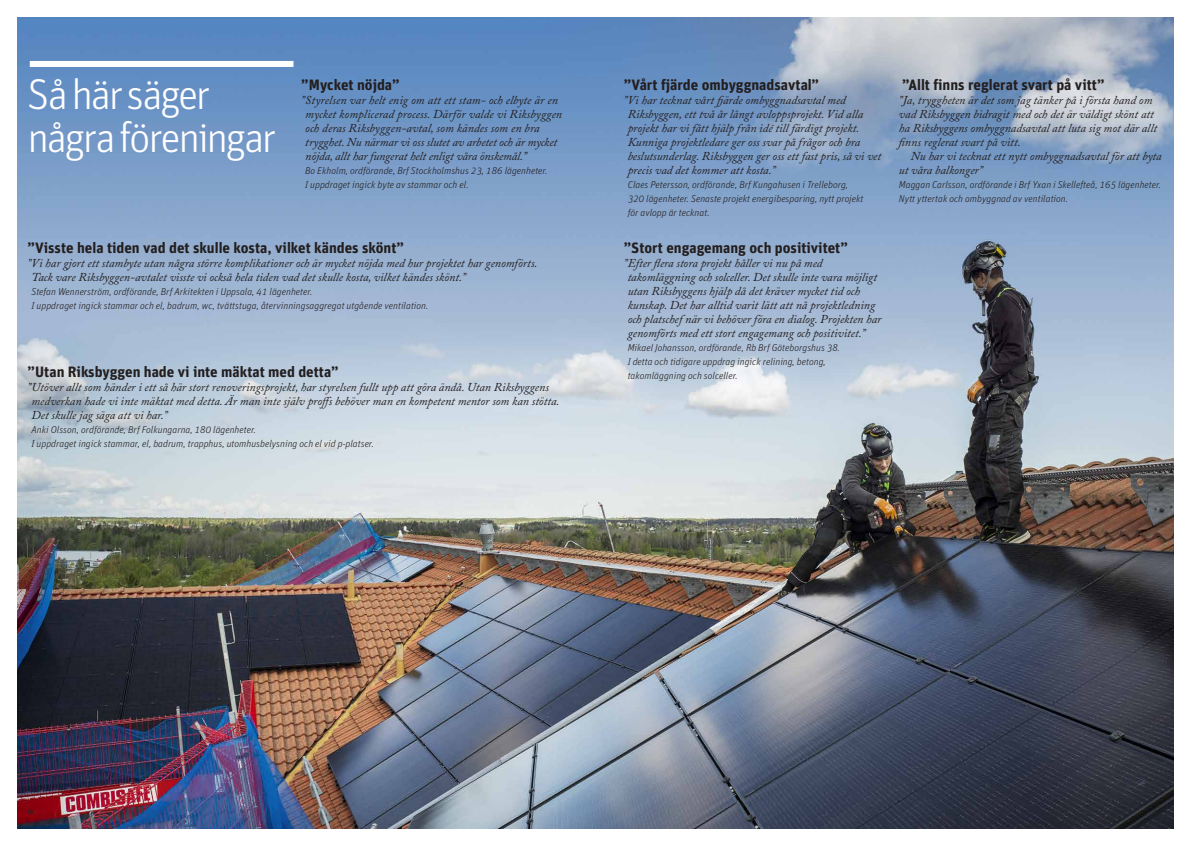
<style>
.page{position:relative;width:1191px;height:842px;background:#fff}
.page>*{position:absolute;margin:0;border:0;box-sizing:border-box;transform-origin:0 0}
.t1{font:300 43px/43px "Unit OTRB";letter-spacing:-.055em;color:#fff}
.t2{font:700 15px "Unit OTRB";color:#231f20}
.t3{font:italic 12px/14px "Adobe Caslon Pro";color:#231f20}
.t4{font:italic 300 10px/14px "Unit OT";color:#231f20}
.t5{font:6px "Unit OTRB1 Medi";color:#231f20}
</style>
<div class="page">
<img style="left:17px;top:17px;width:1157px;height:811px">
<div style="left:30px;top:61px;width:263px;height:6px;background:#fff"></div>
<h1 class="t1" style="left:28px;top:73px;width:250px">Så här säger några föreningar</h1>
<p class="t2" style="left:301px;top:75px;width:100px">”Mycket nöjda”</p>
<p class="t3" style="left:305px;top:93px;width:258px;text-indent:-4px">”Styrelsen var helt enig om att ett stam- och elbyte är en mycket komplicerad process. Därför valde vi Riksbyggen och deras Riksbyggen-avtal, som kändes som en bra trygghet. Nu närmar vi oss slutet av arbetet och är mycket nöjda, allt har fungerat helt enligt våra önskemål.”</p>
<p class="t4" style="left:305px;top:164px;width:244px">Bo Ekholm, ordförande, Brf Stockholmshus 23, 186 lägenheter.<br>I uppdraget ingick byte av stammar och el.</p>
<p class="t2" style="left:28px;top:238px;width:378px">”Visste hela tiden vad det skulle kosta, vilket kändes skönt”</p>
<p class="t3" style="left:31px;top:256px;width:507px;text-indent:-4px">”Vi har gjort ett stambyte utan några större komplikationer och är mycket nöjda med hur projektet har genomförts.<br>Tack vare Riksbyggen-avtalet visste vi också hela tiden vad det skulle kosta, vilket kändes skönt.”</p>
<p class="t4" style="left:32px;top:284px;width:398px">Stefan Wennerström, ordförande, Brf Arkitekten i Uppsala, 41 lägenheter.<br>I uppdraget ingick stammar och el, badrum, wc, tvättstuga, återvinningsaggregat utgående ventilation.</p>
<p class="t2" style="left:28px;top:362px;width:312px">”Utan Riksbyggen hade vi inte mäktat med detta”</p>
<p class="t3" style="left:31px;top:380px;width:529px;text-indent:-4px">”Utöver allt som händer i ett så här stort renoveringsprojekt, har styrelsen fullt upp att göra ändå. Utan Riksbyggens medverkan hade vi inte mäktat med detta. Är man inte själv proffs behöver man en kompetent mentor som kan stötta.<br>Det skulle jag säga att vi har.”</p>
<p class="t4" style="left:32px;top:423px;width:344px">Anki Olsson, ordförande, Brf Folkungarna, 180 lägenheter.<br>I uppdraget ingick stammar, el, badrum, trapphus, utomhusbelysning och el vid p-platser.</p>
<p class="t2" style="left:624px;top:75px;width:197px">”Vårt fjärde ombyggnadsavtal”</p>
<p class="t3" style="left:627px;top:93px;width:255px;text-indent:-4px">”Vi har tecknat vårt fjärde ombyggnadsavtal med Riksbyggen, ett två år långt avloppsprojekt. Vid alla projekt har vi fått hjälp från idé till färdigt projekt.<br>Kunniga projektledare ger oss svar på frågor och bra beslutsunderlag. Riksbyggen ger oss ett fast pris, så vi vet precis vad det kommer att kosta.”</p>
<p class="t4" style="left:628px;top:178px;width:237px">Claes Petersson, ordförande, Brf Kungahusen i Trelleborg,<br>320 lägenheter. Senaste projekt energibesparing, nytt projekt för avlopp är tecknat.</p>
<p class="t2" style="left:624px;top:238px;width:225px">”Stort engagemang och positivitet”</p>
<p class="t3" style="left:627px;top:256px;width:255px;text-indent:-4px">”Efter flera stora projekt håller vi nu på med takomläggning och solceller. Det skulle inte vara möjligt utan Riksbyggens hjälp då det kräver mycket tid och kunskap. Det har alltid varit lätt att nå projektledning och platschef när vi behöver föra en dialog. Projekten har genomförts med ett stort engagemang och positivitet.”</p>
<p class="t4" style="left:627px;top:341px;width:214px">Mikael Johansson, ordförande, Rb Brf Göteborgshus 38.<br>I detta och tidigare uppdrag ingick relining, betong, takomläggning och solceller.</p>
<p class="t2" style="left:902px;top:75px;width:204px">”Allt finns reglerat svart på vitt”</p>
<p class="t3" style="left:899px;top:93px;width:260px">”Ja, tryggheten är det som jag tänker på i första hand om vad Riksbyggen bidragit med och det är väldigt skönt att ha Riksbyggens ombyggnadsavtal att luta sig mot där allt finns reglerat svart på vitt.</p>
<p class="t3" style="left:899px;top:149px;width:264px;text-indent:12px">Nu har vi tecknat ett nytt ombyggnadsavtal för att byta ut våra balkonger”</p>
<p class="t4" style="left:899px;top:178px;width:264px">Maggan Carlsson, ordförande i Brf Yxan i Skellefteå, 165 lägenheter.<br>Nytt yttertak och ombyggnad av ventilation.</p>
<p class="t5" style="left:27px;top:808px;width:7px">10</p>
</div>
